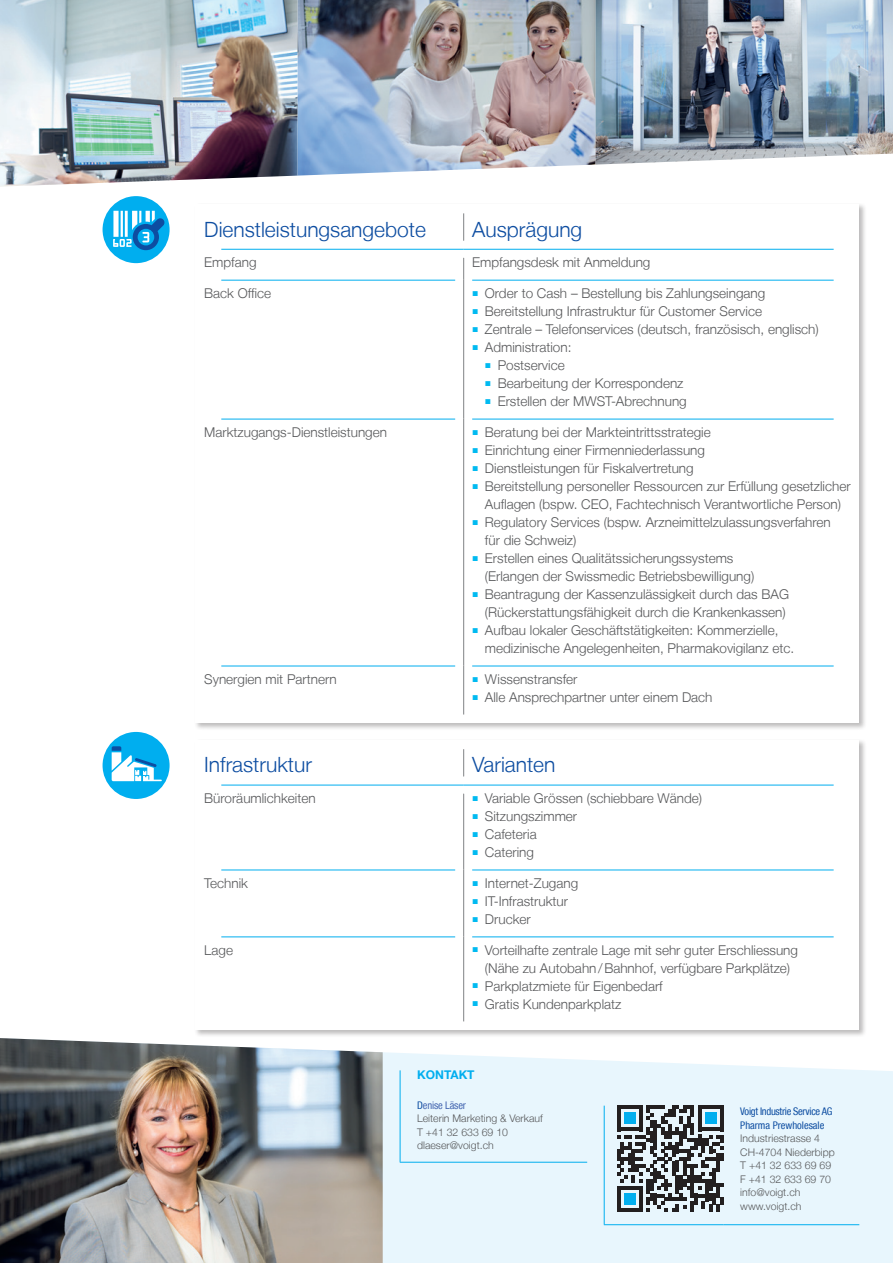
<style>
.page{position:relative;width:893px;height:1263px;background:#fff}
.page>*{position:absolute;margin:0;border:0;box-sizing:border-box;transform-origin:0 0}
.t1{font:300 21px "Helvetica Neue LT";color:#0d4da1}
.t2{font:300 13.5px/18px "Helvetica Neue LT";color:#57585a}
.t3{font:700 12px "Helvetica Neue LT";color:#00aeef}
.t4{font:300 10.5px/13.5px "Helvetica Neue LT";color:#57585a}
.t5{font:condensed 10.5px/13.5px "Helvetica Neue LT";letter-spacing:-.03em;color:#0d4da1}
.s1{font-weight:400;font-stretch:condensed;color:#0d4da1}
.s2{font-weight:400;font-stretch:condensed;color:#4365b0}
</style>
<div class="page">
<svg style="left:98px;top:192px;width:76px;height:76px;fill:#00aeef"></svg>
<div style="left:94px;top:187px;width:85px;height:85px;border:9px solid #fff;border-radius:50%"></div>
<svg style="left:113px;top:211px;width:52px;height:39px"></svg>
<svg style="left:98px;top:727px;width:76px;height:76px;fill:#00aeef"></svg>
<div style="left:94px;top:723px;width:85px;height:85px;border:9px solid #fff;border-radius:50%"></div>
<svg style="left:112px;top:746px;width:50px;height:35px"></svg>
<img style="left:0;top:0;width:298px;height:187px">
<img style="left:595px;top:0;width:298px;height:165px">
<img style="left:298px;top:0;width:297px;height:176px">
<div style="left:194px;top:738px;width:673px;height:299px;background:#231f20;opacity:.3"></div>
<div style="left:195px;top:740px;width:664px;height:290px;background:#fff"></div>
<hr style="left:463px;top:749px;width:1px;height:36px;background:#808285">
<hr style="left:463px;top:785px;width:1px;height:84px;background:#808285">
<hr style="left:463px;top:869px;width:1px;height:67px;background:#808285">
<hr style="left:463px;top:936px;width:1px;height:85px;background:#808285">
<div style="left:221px;top:776px;width:247px;height:17px;background:#fff"></div>
<hr style="left:221px;top:785px;width:247px;height:1px;background:#00aeef">
<hr style="left:464px;top:785px;width:370px;height:1px;background:#00aeef">
<hr style="left:221px;top:869px;width:234px;height:1px;background:#00aeef">
<hr style="left:472px;top:869px;width:362px;height:1px;background:#00aeef">
<hr style="left:221px;top:936px;width:234px;height:1px;background:#00aeef">
<hr style="left:472px;top:936px;width:362px;height:1px;background:#00aeef">
<div style="left:383px;top:1052px;width:510px;height:211px;background:#e8f6fd"></div>
<img style="left:0;top:1038px;width:383px;height:225px">
<hr style="left:604px;top:1106px;width:1px;height:118px;background:#00aeef">
<hr style="left:604px;top:1224px;width:119px;height:1px;background:#00aeef">
<hr style="left:723px;top:1224px;width:136px;height:1px;background:#00aeef">
<svg style="left:617px;top:1106px;width:106px;height:106px;background:#808589"></svg>
<hr style="left:400px;top:1070px;width:1px;height:92px;background:#00aeef">
<hr style="left:400px;top:1162px;width:187px;height:1px;background:#00aeef">
<div style="left:624px;top:1113px;width:11px;height:11px;background:#00aeef"></div>
<div style="left:705px;top:1113px;width:11px;height:11px;background:#00aeef"></div>
<div style="left:624px;top:1194px;width:11px;height:11px;background:#00aeef"></div>
<div style="left:194px;top:202px;width:673px;height:529px;background:#231f20;opacity:.3"></div>
<div style="left:195px;top:204px;width:664px;height:519px;background:#fff"></div>
<hr style="left:463px;top:213px;width:1px;height:36px;background:#808285">
<hr style="left:463px;top:249px;width:1px;height:31px;background:#808285">
<hr style="left:463px;top:280px;width:1px;height:139px;background:#808285">
<hr style="left:463px;top:419px;width:1px;height:247px;background:#808285">
<hr style="left:463px;top:666px;width:1px;height:48px;background:#808285">
<div style="left:221px;top:241px;width:247px;height:17px;background:#fff"></div>
<hr style="left:221px;top:249px;width:247px;height:1px;background:#00aeef">
<hr style="left:464px;top:249px;width:370px;height:1px;background:#00aeef">
<hr style="left:221px;top:280px;width:234px;height:1px;background:#00aeef">
<hr style="left:472px;top:280px;width:362px;height:1px;background:#00aeef">
<hr style="left:221px;top:419px;width:234px;height:1px;background:#00aeef">
<hr style="left:472px;top:419px;width:362px;height:1px;background:#00aeef">
<hr style="left:221px;top:666px;width:234px;height:1px;background:#00aeef">
<hr style="left:472px;top:666px;width:362px;height:1px;background:#00aeef">
<h1 class="t1" style="left:204px;top:216px;width:223px">Dienstleistungsangebote</h1>
<h1 class="t1" style="left:472px;top:216px;width:112px">Ausprägung</h1>
<p class="t2" style="left:204px;top:253px;width:54px">Empfang</p>
<p class="t2" style="left:472px;top:253px;width:180px">Empfangsdesk mit Anmeldung</p>
<p class="t2" style="left:204px;top:284px;width:69px">Back Office</p>
<p class="t2" style="left:472px;top:284px;width:295px"><sup>■</sup> Order to Cash – Bestellung bis Zahlungseingang</p>
<p class="t2" style="left:472px;top:302px;width:291px"><sup>■</sup> Bereitstellung Infrastruktur für Customer Service</p>
<p class="t2" style="left:472px;top:320px;width:348px"><sup>■</sup> Zentrale – Telefonservices (deutsch, französisch, englisch)</p>
<p class="t2" style="left:472px;top:338px;width:101px"><sup>■</sup> Administration:</p>
<p class="t2" style="left:485px;top:356px;width:81px"><sup>■</sup> Postservice</p>
<p class="t2" style="left:485px;top:374px;width:200px"><sup>■</sup> Bearbeitung der Korrespondenz</p>
<p class="t2" style="left:485px;top:392px;width:203px"><sup>■</sup> Erstellen der MWST-Abrechnung</p>
<p class="t2" style="left:204px;top:423px;width:184px">Marktzugangs-Dienstleistungen</p>
<p class="t2" style="left:472px;top:423px;width:240px"><sup>■</sup> Beratung bei der Markteintrittsstrategie</p>
<p class="t2" style="left:472px;top:441px;width:234px"><sup>■</sup> Einrichtung einer Firmenniederlassung</p>
<p class="t2" style="left:472px;top:459px;width:223px"><sup>■</sup> Dienstleistungen für Fiskalvertretung</p>
<p class="t2" style="left:472px;top:477px;width:380px;text-align:center"><sup>■</sup> Bereitstellung personeller Ressourcen zur Erfüllung gesetzlicher<br>Auflagen (bspw. CEO, Fachtechnisch Verantwortliche Person)</p>
<p class="t2" style="left:485px;top:513px;width:347px;text-indent:-13px"><sup>■</sup> Regulatory Services (bspw. Arzneimittelzulassungsverfahren für die Schweiz)</p>
<p class="t2" style="left:485px;top:549px;width:271px;text-indent:-13px"><sup>■</sup> Erstellen eines Qualitätssicherungssystems (Erlangen der Swissmedic Betriebsbewilligung)</p>
<p class="t2" style="left:472px;top:585px;width:318px;text-align:right"><sup>■</sup> Beantragung der Kassenzulässigkeit durch das BAG (Rückerstattungsfähigkeit durch die Krankenkassen)</p>
<p class="t2" style="left:485px;top:621px;width:311px;text-indent:-13px"><sup>■</sup> Aufbau lokaler Geschäftstätigkeiten: Kommerzielle, medizinische Angelegenheiten, Pharmakovigilanz etc.</p>
<p class="t2" style="left:204px;top:670px;width:134px">Synergien mit Partnern</p>
<p class="t2" style="left:472px;top:670px;width:107px"><sup>■</sup> Wissenstransfer</p>
<p class="t2" style="left:472px;top:688px;width:242px"><sup>■</sup> Alle Ansprechpartner unter einem Dach</p>
<h1 class="t1" style="left:204px;top:752px;width:109px">Infrastruktur</h1>
<h1 class="t1" style="left:472px;top:752px;width:85px">Varianten</h1>
<p class="t2" style="left:204px;top:789px;width:113px">Büroräumlichkeiten</p>
<p class="t2" style="left:472px;top:789px;width:231px"><sup>■</sup> Variable Grössen (schiebbare Wände)</p>
<p class="t2" style="left:472px;top:807px;width:106px"><sup>■</sup> Sitzungszimmer</p>
<p class="t2" style="left:472px;top:825px;width:66px"><sup>■</sup> Cafeteria</p>
<p class="t2" style="left:472px;top:843px;width:63px"><sup>■</sup> Catering</p>
<p class="t2" style="left:204px;top:874px;width:45px">Technik</p>
<p class="t2" style="left:472px;top:874px;width:108px"><sup>■</sup> Internet-Zugang</p>
<p class="t2" style="left:472px;top:892px;width:97px"><sup>■</sup> IT-Infrastruktur</p>
<p class="t2" style="left:472px;top:910px;width:60px"><sup>■</sup> Drucker</p>
<p class="t2" style="left:204px;top:940px;width:30px">Lage</p>
<p class="t2" style="left:472px;top:940px;width:327px;text-align:center"><sup>■</sup> Vorteilhafte zentrale Lage mit sehr guter Erschliessung (Nähe zu Autobahn/Bahnhof, verfügbare Parkplätze)</p>
<p class="t2" style="left:472px;top:976px;width:192px"><sup>■</sup> Parkplatzmiete für Eigenbedarf</p>
<p class="t2" style="left:472px;top:994px;width:151px"><sup>■</sup> Gratis Kundenparkplatz</p>
<p class="t3" style="left:417px;top:1067px;width:59px">KONTAKT</p>
<p class="t4" style="left:417px;top:1098px;width:127px"><span class="s1">D</span><span class="s2">enise Läser<br></span>Leiterin Marketing &amp; Verkauf<br>T +41 32 633 69 10 dlaeser@voigt.ch</p>
<p class="t5" style="left:740px;top:1105px;width:94px">Voigt Industrie Service AG<br>Pharma Prewholesale</p>
<p class="t4" style="left:740px;top:1132px;width:96px">Industriestrasse 4<br>CH-4704 Niederbipp<br>T +41 32 633 69 69<br>F +41 32 633 69 70 info@voigt.ch www.voigt.ch</p>
</div>
